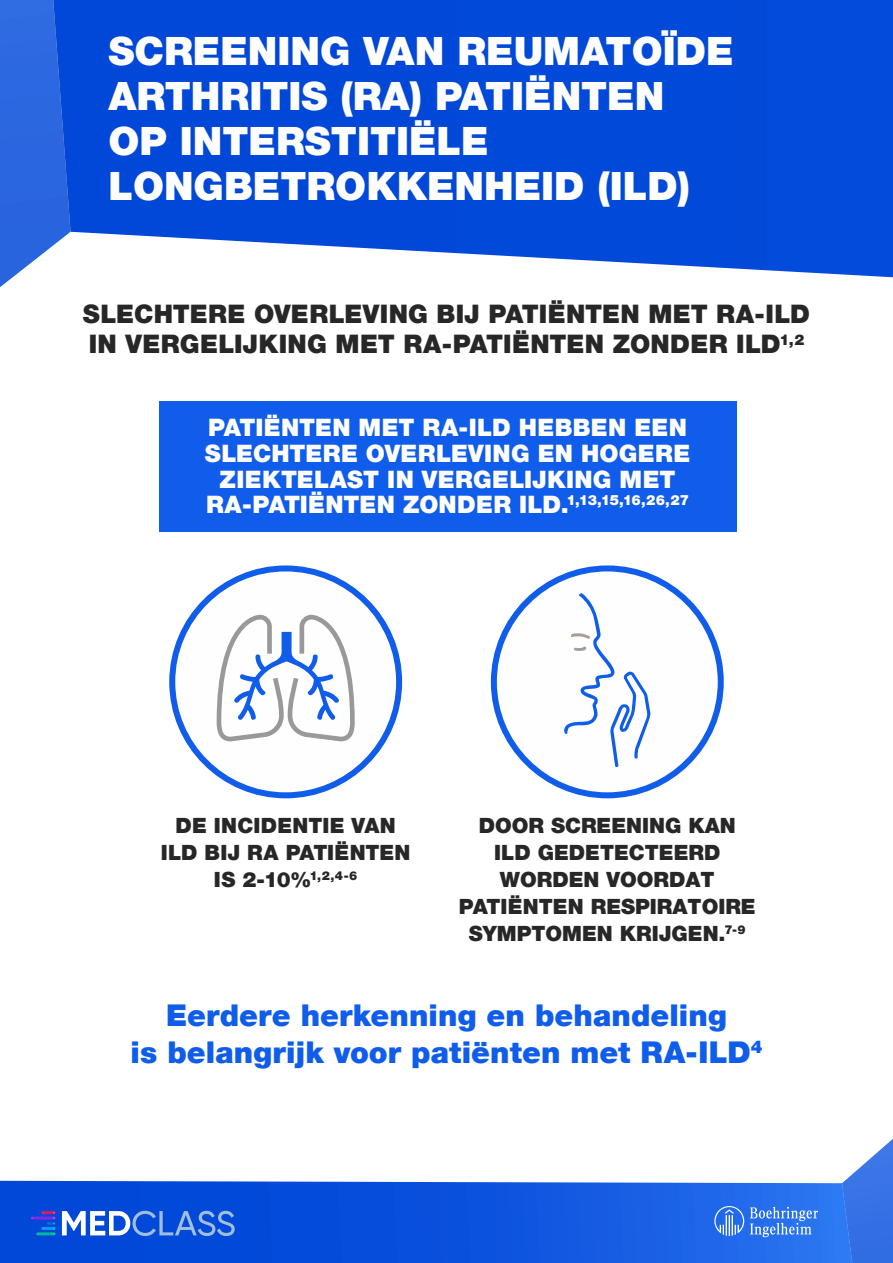
<style>
.page{position:relative;width:893px;height:1263px;background:#fff}
.page>*{position:absolute;margin:0;border:0;box-sizing:border-box;transform-origin:0 0}
.HEADLINES{font:900 39px/45px "Helvetica Neue";color:#fefefe}
.Header_White{font:900 30px/37.5px "Helvetica Neue";color:#0f5dea;text-align:center}
.Header_White-2{font:900 25.5px/30px "Helvetica Neue";letter-spacing:.015em;color:#272727}
.Header_White-3{font:900 24px/25.8px "Helvetica Neue";letter-spacing:.015em;color:#fefefe;text-align:center}
.Callout_Black{font:900 21px/27px "Helvetica Neue";color:#272727;text-align:center}
</style>
<div class="page">
<svg style="left:71px;top:0;width:822px;height:278px;background:#1657db"></svg>
<svg style="left:0;top:0;width:71px;height:287px;background:#3b72e1"></svg>
<div style="left:169px;top:565px;width:233px;height:233px;border:6px solid #0f5dea;border-radius:50%"></div>
<svg style="left:216px;top:614px;width:139px;height:128px"></svg>
<div style="left:491px;top:565px;width:233px;height:233px;border:6px solid #0f5dea;border-radius:50%"></div>
<svg style="left:564px;top:593px;width:86px;height:174px"></svg>
<svg style="left:0;top:1181px;width:842px;height:82px;background:#1057df"></svg>
<svg style="left:842px;top:1138px;width:51px;height:125px"></svg>
<svg style="left:714px;top:1206px;width:30px;height:30px"></svg>
<svg style="left:750px;top:1207px;width:68px;height:30px;background:#5690f1"></svg>
<svg style="left:62px;top:1211px;width:173px;height:25px"></svg>
<div style="left:41px;top:1211px;width:15px;height:3px;border:1px solid #272727;border-radius:2px"></div>
<svg style="left:31px;top:1212px;width:25px;height:23px"></svg>
<div style="left:159px;top:401px;width:577px;height:130px;background:#0f5dea"></div>
<p class="HEADLINES" style="left:108px;top:28px;width:627px">SCREENING VAN REUMATOÏDE<br>ARTHRITIS (RA) PATIËNTEN<br>OP INTERSTITIËLE</p>
<p class="HEADLINES" style="left:108px;top:163px;width:583px">LONGBETROKKENHEID (ILD)</p>
<p class="Header_White-2" style="left:83px;top:299px;width:728px">SLECHTERE OVERLEVING BIJ PATIËNTEN MET RA-ILD<br>IN VERGELIJKING MET RA-PATIËNTEN ZONDER ILD<sup>1,2</sup></p>
<p class="Header_White-3" style="left:205px;top:414px;width:487px">PATIËNTEN MET RA-ILD HEBBEN EEN SLECHTERE OVERLEVING EN HOGERE ZIEKTELAST IN VERGELIJKING MET RA-PATIËNTEN ZONDER ILD.<sup>1,13,15,16,26,27</sup></p>
<p class="Callout_Black" style="left:161px;top:812px;width:251px">DE INCIDENTIE VAN<br>ILD BIJ RA PATIËNTEN<br>IS 2-10%<sup>1,2,4-6</sup></p>
<p class="Callout_Black" style="left:459px;top:812px;width:298px">DOOR SCREENING KAN<br>ILD GEDETECTEERD<br>WORDEN VOORDAT<br>PATIËNTEN RESPIRATOIRE<br>SYMPTOMEN KRIJGEN.<sup>7-9</sup></p>
<p class="Header_White" style="left:131px;top:996px;width:633px">Eerdere herkenning en behandeling<br>is belangrijk voor patiënten met RA-ILD<sup>4</sup></p>
</div>
